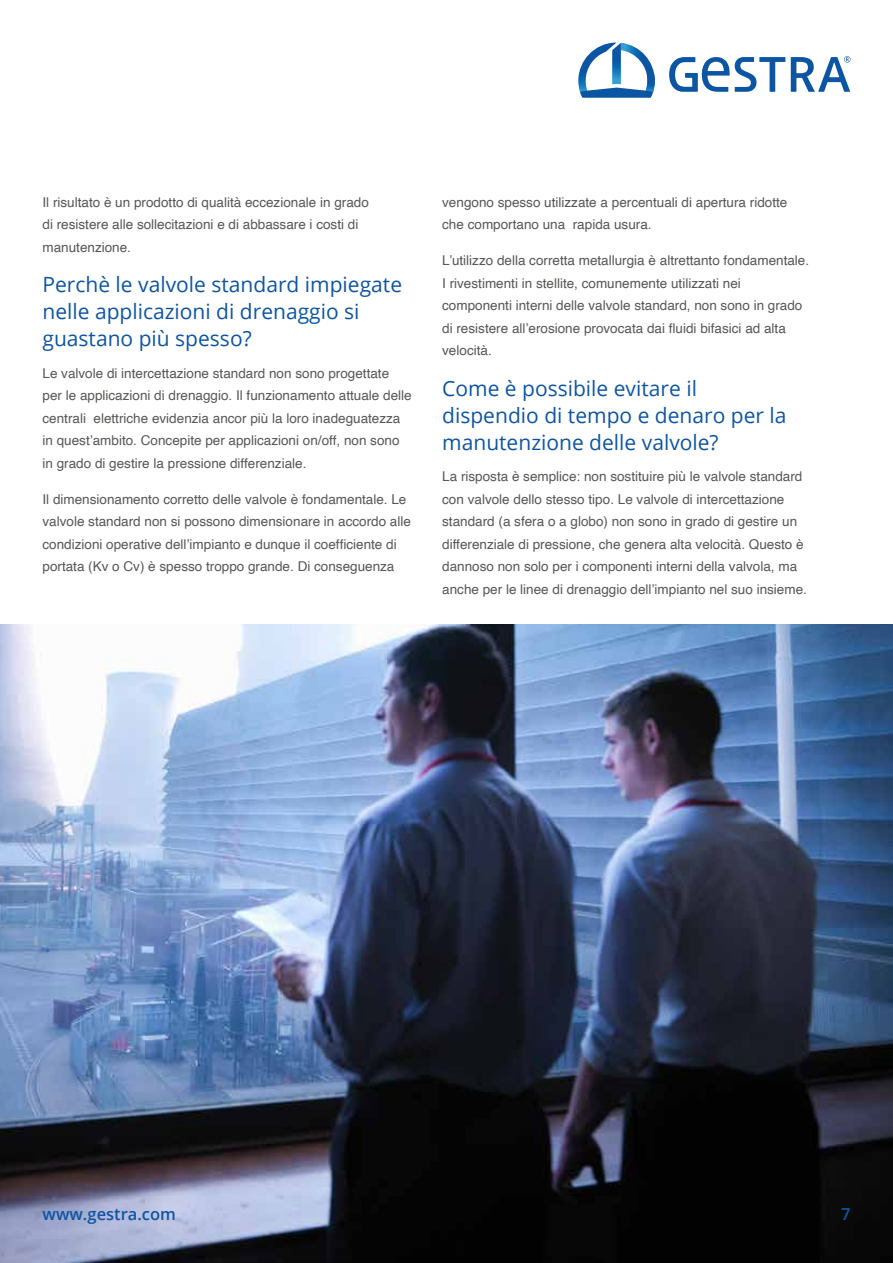
<style>
.page{position:relative;width:893px;height:1263px;background:#fff}
.page>*{position:absolute;margin:0;border:0;box-sizing:border-box;transform-origin:0 0}
.t1{font:21px/27px "Open Sans";color:#0d55a3}
.t2{font:600 16.5px "Open Sans";color:#0d55a3}
.t3{font:13.5px/22.5px "Helvetica";color:#575756}
</style>
<div class="page">
<img style="left:0;top:624px;width:893px;height:639px">
<svg style="left:578px;top:43px;width:77px;height:55px"></svg>
<svg style="left:791px;top:56px;width:59px;height:36px"></svg>
<svg style="left:669px;top:57px;width:116px;height:35px"></svg>
<p class="t3" style="left:43px;top:191px;width:328px">Il risultato è un prodotto di qualità eccezionale in grado di resistere alle sollecitazioni e di abbassare i costi di manutenzione.</p>
<h1 class="t1" style="left:43px;top:270px;width:361px">Perchè le valvole standard impiegate nelle applicazioni di drenaggio si guastano più spesso?</h1>
<p class="t3" style="left:43px;top:362px;width:371px">Le valvole di intercettazione standard non sono progettate per le applicazioni di drenaggio. Il funzionamento attuale delle centrali elettriche evidenzia ancor più la loro inadeguatezza in quest’ambito. Concepite per applicazioni on/off, non sono in grado di gestire la pressione differenziale.</p>
<p class="t3" style="left:43px;top:488px;width:370px">Il dimensionamento corretto delle valvole è fondamentale. Le valvole standard non si possono dimensionare in accordo alle condizioni operative dell’impianto e dunque il coefficiente di portata (Kv o Cv) è spesso troppo grande. Di conseguenza</p>
<p class="t3" style="left:442px;top:191px;width:347px">vengono spesso utilizzate a percentuali di apertura ridotte che comportano una rapida usura.</p>
<p class="t3" style="left:442px;top:250px;width:368px">L’utilizzo della corretta metallurgia è altrettanto fondamentale.<br>I rivestimenti in stellite, comunemente utilizzati nei componenti interni delle valvole standard, non sono in grado di resistere all’erosione provocata dai fluidi bifasici ad alta velocità.</p>
<h1 class="t1" style="left:442px;top:374px;width:346px">Come è possibile evitare il dispendio di tempo e denaro per la manutenzione delle valvole?</h1>
<p class="t3" style="left:442px;top:465px;width:366px">La risposta è semplice: non sostituire più le valvole standard con valvole dello stesso tipo. Le valvole di intercettazione standard (a sfera o a globo) non sono in grado di gestire un differenziale di pressione, che genera alta velocità. Questo è dannoso non solo per i componenti interni della valvola, ma anche per le linee di drenaggio dell’impianto nel suo insieme.</p>
<p class="t2" style="left:43px;top:1203px;width:135px">www.gestra.com</p>
<p class="t2" style="left:841px;top:1203px;width:11px">7</p>
</div>
